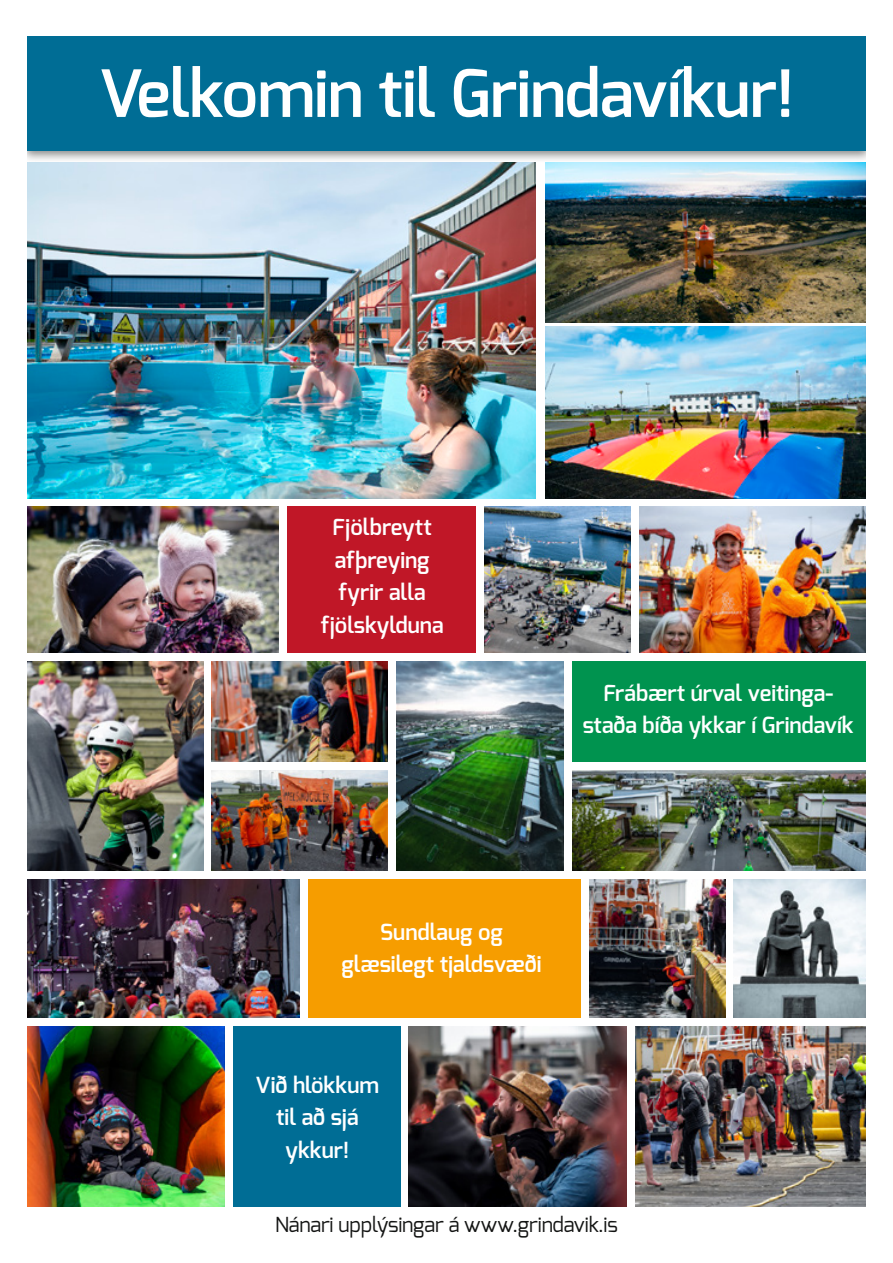
<style>
.page{position:relative;width:893px;height:1263px;background:#fff}
.page>*{position:absolute;margin:0;border:0;box-sizing:border-box;transform-origin:0 0}
.t1{font:600 65.1px "Exo";letter-spacing:-.01em;color:#fff}
.t2{font:600 22.2px/32.5px "Exo";color:#fff;text-align:center}
.t3{font:20.7px "Exo";letter-spacing:-.01em;color:#131413}
</style>
<div class="page">
<img style="left:27px;top:506px;width:252px;height:147px">
<img style="left:27px;top:164px;width:509px;height:335px">
<img style="left:546px;top:164px;width:320px;height:159px">
<img style="left:546px;top:326px;width:320px;height:173px">
<img style="left:27px;top:661px;width:176px;height:210px">
<img style="left:212px;top:661px;width:176px;height:101px">
<img style="left:212px;top:770px;width:176px;height:101px">
<img style="left:27px;top:879px;width:273px;height:138px">
<img style="left:27px;top:1026px;width:197px;height:180px">
<div style="left:233px;top:1026px;width:167px;height:180px;background:#006d95"></div>
<img style="left:409px;top:1026px;width:218px;height:180px">
<img style="left:635px;top:1026px;width:231px;height:180px">
<div style="left:308px;top:879px;width:273px;height:138px;background:#f69d00"></div>
<img style="left:589px;top:879px;width:136px;height:138px">
<img style="left:734px;top:879px;width:132px;height:138px">
<img style="left:396px;top:661px;width:168px;height:210px">
<div style="left:572px;top:661px;width:294px;height:101px;background:#00934f"></div>
<img style="left:572px;top:770px;width:294px;height:101px">
<div style="left:287px;top:506px;width:189px;height:147px;background:#c01727"></div>
<img style="left:484px;top:506px;width:147px;height:147px">
<img style="left:639px;top:506px;width:227px;height:147px">
<div style="left:18px;top:31px;width:857px;height:133px;background:#131413;opacity:.5"></div>
<div style="left:27px;top:36px;width:839px;height:114px;background:#006d95"></div>
<div style="left:6px;top:32px;width:21px;height:143px;background:#fff"></div>
<div style="left:6px;top:15px;width:881px;height:21px;background:#fff"></div>
<div style="left:866px;top:32px;width:21px;height:143px;background:#fff"></div>
<h1 class="t1" style="left:99px;top:52px;width:697px">Velkomin til Grindavíkur!</h1>
<p class="t2" style="left:321px;top:511px;width:124px">Fjölbreytt afþreying fyrir alla fjölskylduna</p>
<p class="t2" style="left:583px;top:676px;width:273px">Frábært úrval veitinga&shy;staða bíða ykkar í Grindavík</p>
<p class="t2" style="left:342px;top:915px;width:202px">Sundlaug og glæsilegt tjaldsvæði</p>
<p class="t2" style="left:256px;top:1068px;width:125px">Við hlökkum til að sjá ykkur!</p>
<p class="t3" style="left:275px;top:1211px;width:344px">Nánari upplýsingar á www.grindavik.is</p>
</div>
